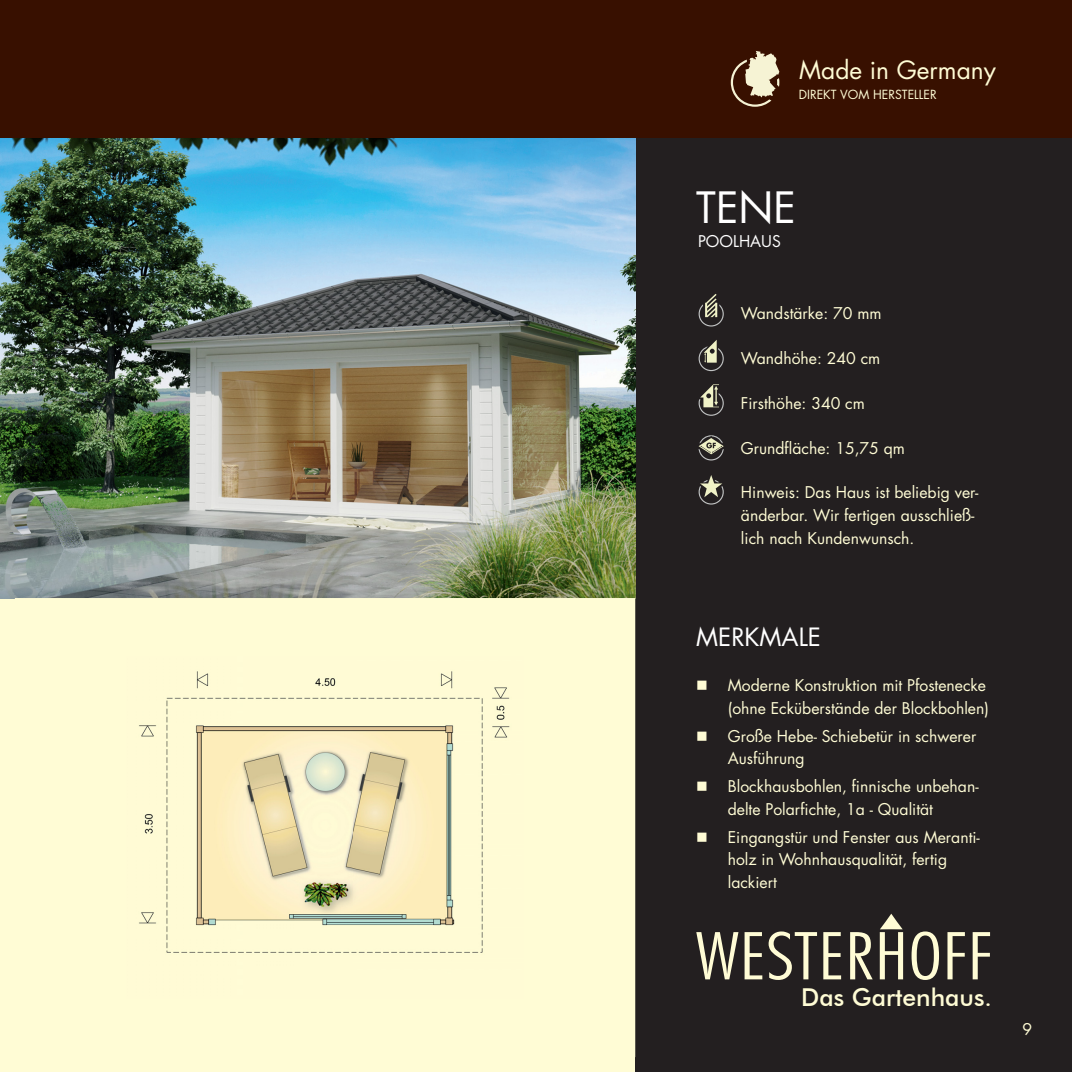
<style>
.page{position:relative;width:1072px;height:1072px;background:#fff}
.page>*{position:absolute;margin:0;border:0;box-sizing:border-box;transform-origin:0 0}
.t1{font:42px "Futura Std";color:#fff}
.t2{font:500 24.68px "Futura BT";color:#fffcd5}
.t3{font:24.5px "Futura Std";color:#fffcd5}
.t4{font:24.5px "Futura Std";color:#fff}
.t5{font:15.75px/22.8px "Futura Std";color:#fffcd5}
.t6{font:15.75px "Futura Std";color:#fff}
.t7{font:12.25px "Futura Std";color:#fffcd5}
</style>
<div class="page">
<div style="left:0;top:0;width:1071px;height:1071px;background:#381000"></div>
<div style="left:0;top:598px;width:635px;height:473px;background:#fffcd5"></div>
<div style="left:635px;top:139px;width:436px;height:932px;background:#231f20"></div>
<img style="left:0;top:139px;width:635px;height:459px">
<svg style="left:730px;top:51px;width:49px;height:56px"></svg>
<svg style="left:696px;top:932px;width:42px;height:47px"></svg>
<svg style="left:744px;top:932px;width:18px;height:47px"></svg>
<svg style="left:768px;top:931px;width:49px;height:49px"></svg>
<svg style="left:823px;top:932px;width:18px;height:47px"></svg>
<svg style="left:850px;top:932px;width:22px;height:47px"></svg>
<svg style="left:911px;top:931px;width:28px;height:49px"></svg>
<svg style="left:947px;top:932px;width:17px;height:47px"></svg>
<svg style="left:972px;top:932px;width:18px;height:47px"></svg>
<svg style="left:879px;top:913px;width:24px;height:66px"></svg>
<svg style="left:698px;top:294px;width:25px;height:32px"></svg>
<svg style="left:698px;top:340px;width:25px;height:31px"></svg>
<svg style="left:698px;top:384px;width:25px;height:32px"></svg>
<svg style="left:698px;top:435px;width:25px;height:25px"></svg>
<svg style="left:698px;top:475px;width:25px;height:29px"></svg>
<img style="left:139px;top:671px;width:371px;height:282px">
<h3 class="t3" style="left:799px;top:59px;width:198px">Made in Germany</h3>
<p class="t7" style="left:798px;top:89px;width:139px">DIREKT VOM HERSTELLER</p>
<h1 class="t1" style="left:696px;top:188px;width:101px">TENE</h1>
<p class="t6" style="left:698px;top:234px;width:84px">POOLHAUS</p>
<p class="t5" style="left:741px;top:303px;width:142px">Wandstärke: 70 mm</p>
<p class="t5" style="left:741px;top:348px;width:141px">Wandhöhe: 240 cm</p>
<p class="t5" style="left:741px;top:393px;width:125px">Firsthöhe: 340 cm</p>
<p class="t5" style="left:741px;top:437px;width:166px">Grundfläche: 15,75 qm</p>
<p class="t5" style="left:741px;top:482px;width:239px">Hinweis: Das Haus ist beliebig ver&shy;änderbar. Wir fertigen ausschließ&shy;lich nach Kundenwunsch.</p>
<h3 class="t4" style="left:696px;top:625px;width:126px">MERKMALE</h3>
<p class="t5" style="left:696px;top:675px;width:294px;text-align:right">■ Moderne Konstruktion mit Pfostenecke (ohne Ecküberstände der Blockbohlen)</p>
<p class="t5" style="left:727px;top:725px;width:250px;text-indent:-32px">■ Große Hebe- Schiebetür in schwerer<br>Ausführung</p>
<p class="t5" style="left:727px;top:776px;width:252px;text-indent:-32px">■ Blockhausbohlen, finnische unbehan&shy;delte Polarfichte, 1a - Qualität</p>
<p class="t5" style="left:727px;top:826px;width:253px;text-indent:-32px">■ Eingangstür und Fenster aus Meranti&shy;holz in Wohnhausqualität, fertig lackiert</p>
<h2 class="t2" style="left:801px;top:982px;width:192px">Das Gartenhaus.</h2>
<p class="t5" style="left:1022px;top:1019px;width:11px">9</p>
</div>
